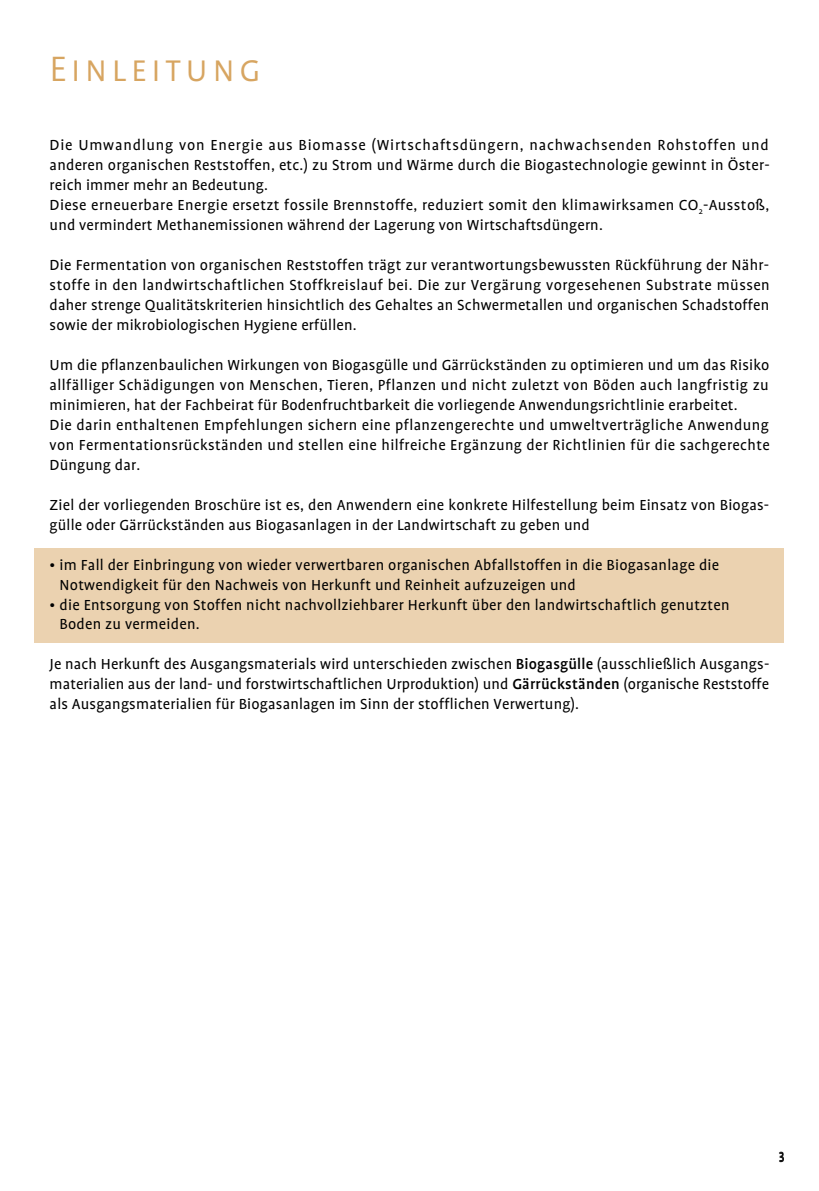
<style>
.page{position:relative;width:819px;height:1191px;background:#fff}
.page>*{position:absolute;margin:0;border:0;box-sizing:border-box;transform-origin:0 0}
.t1{font:300 40.25px "Profile SC";letter-spacing:.1em;color:#d7a561}
.t2{font:16.62px/19.9px "Profile";letter-spacing:.015em;color:#000}
.t3{font:14px "Profile";color:#000}
.s1{font-weight:500}
</style>
<div class="page">
<div style="left:35px;top:548px;width:749px;height:94px;background:#ebd2b0"></div>
<h1 class="t1" style="left:50px;top:48px;width:212px">Einleitung</h1>
<p class="t2" style="left:50px;top:135px;width:721px">Die Umwandlung von Energie aus Biomasse (Wirtschaftsdüngern, nachwachsenden Rohstoffen und anderen organischen Reststoffen, etc.) zu Strom und Wärme durch die Biogastechnologie gewinnt in Öster&shy;reich immer mehr an Bedeutung.<br>Diese erneuerbare Energie ersetzt fossile Brennstoffe, reduziert somit den klimawirksamen CO<sub>2</sub>-Ausstoß, und vermindert Methanemissionen während der Lagerung von Wirtschaftsdüngern.</p>
<p class="t2" style="left:50px;top:255px;width:721px;text-align:justify">Die Fermentation von organischen Reststoffen trägt zur verantwortungsbewussten Rückführung der Nähr&shy;stoffe in den landwirtschaftlichen Stoffkreislauf bei. Die zur Vergärung vorgesehenen Substrate müssen daher strenge Qualitätskriterien hinsichtlich des Gehaltes an Schwermetallen und organischen Schadstoffen sowie der mikrobiologischen Hygiene erfüllen.</p>
<p class="t2" style="left:50px;top:355px;width:721px">Um die pflanzenbaulichen Wirkungen von Biogasgülle und Gärrückständen zu optimieren und um das Risiko allfälliger Schädigungen von Menschen, Tieren, Pflanzen und nicht zuletzt von Böden auch langfristig zu minimieren, hat der Fachbeirat für Bodenfruchtbarkeit die vorliegende Anwendungsrichtlinie erarbeitet.<br>Die darin enthaltenen Empfehlungen sichern eine pflanzengerechte und umweltverträgliche Anwendung von Fermentationsrückständen und stellen eine hilfreiche Ergänzung der Richtlinien für die sachgerechte Düngung dar.</p>
<p class="t2" style="left:50px;top:495px;width:721px">Ziel der vorliegenden Broschüre ist es, den Anwendern eine konkrete Hilfestellung beim Einsatz von Biogas&shy;gülle oder Gärrückständen aus Biogasanlagen in der Landwirtschaft zu geben und</p>
<p class="t2" style="left:60px;top:554px;width:661px;text-indent:-10px">• im Fall der Einbringung von wieder verwertbaren organischen Abfallstoffen in die Biogasanlage die<br>Notwendigkeit für den Nachweis von Herkunft und Reinheit aufzuzeigen und</p>
<p class="t2" style="left:60px;top:594px;width:671px;text-indent:-10px">• die Entsorgung von Stoffen nicht nachvollziehbarer Herkunft über den landwirtschaftlich genutzten<br>Boden zu vermeiden.</p>
<p class="t2" style="left:50px;top:654px;width:721px;text-align:justify">Je nach Herkunft des Ausgangsmaterials wird unterschieden zwischen <span class="s1">Biogasgülle</span> (ausschließlich Ausgangs&shy;materialien aus der land- und forstwirtschaftlichen Urproduktion) und <span class="s1">Gärrückständen</span> (organische Reststoffe als Ausgangsmaterialien für Biogasanlagen im Sinn der stofflichen Verwertung).</p>
<p class="t3" style="left:778px;top:1147px;width:7px">3</p>
</div>
